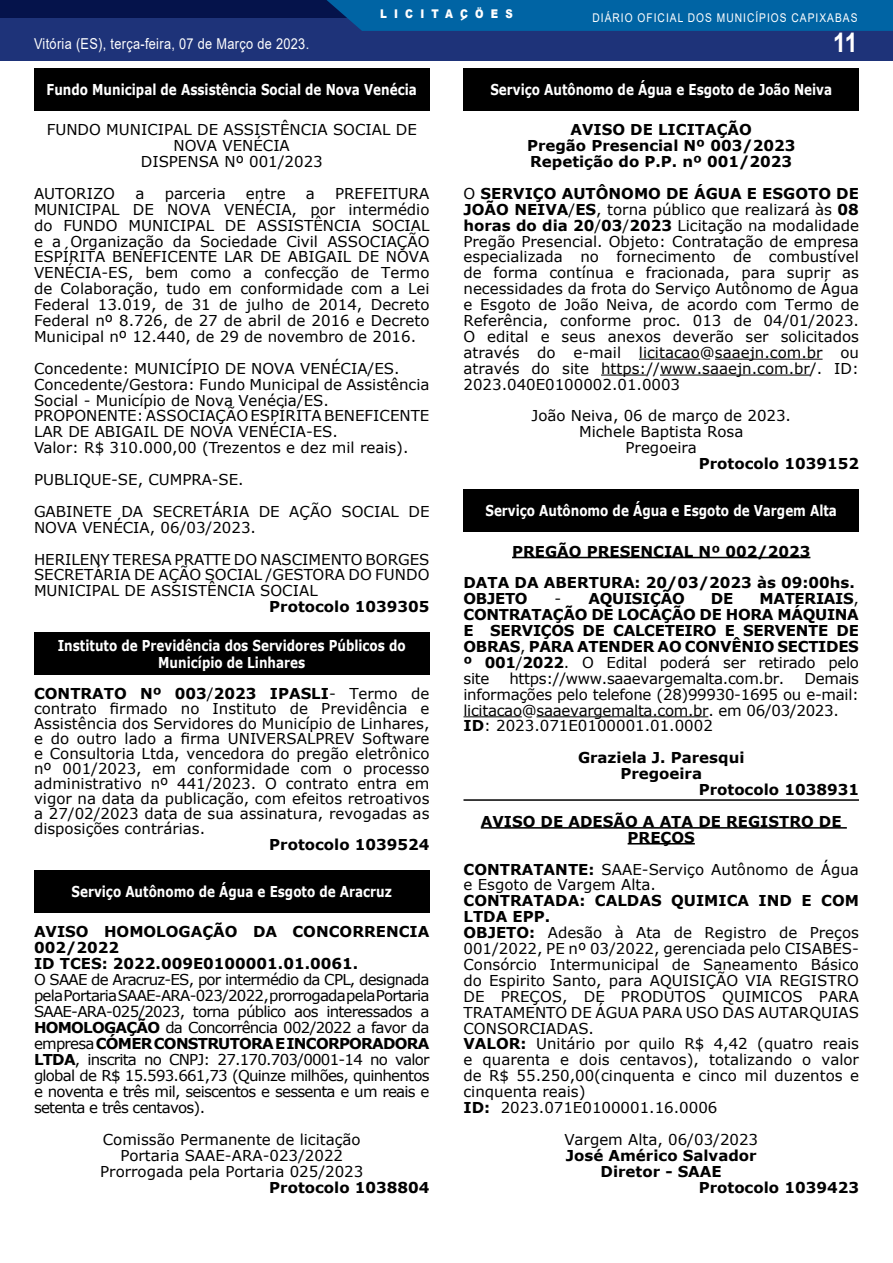
<style>
.page{position:relative;width:893px;height:1263px;background:#fff}
.page>*{position:absolute;margin:0;border:0;box-sizing:border-box;transform-origin:0 0}
.t1{font:700 27px "Arial";color:#fff;scale:.85 1}
.t2{font:15px/15.9px "Verdana";color:#000}
.t3{font:700 15px/15.9px "Verdana";color:#000;text-align:center}
.t4{font:700 15px/16.5px "Verdana";color:#fff;text-align:center;scale:.8 1}
.t5{font:15px/15.9px "Verdana";letter-spacing:-.02em;color:#000}
.t6{font:15px "Arial";letter-spacing:.025em;color:#fff;scale:.85 1}
.t7{font:700 15px "Verdana";letter-spacing:-.02em;color:#000}
.t8{font:12px "Arial";letter-spacing:.1em;color:#fff;scale:.85 1}
.t9{font:900 12px "Arial";letter-spacing:.7em;color:#fff;scale:.85 1}
.s1{font-weight:700}
.s2{font-weight:400}
</style>
<div class="page">
<div style="left:1px;top:0;width:892px;height:61px;background:#1e3379"></div>
<div style="left:1px;top:0;width:892px;height:18px;background:#05134b"></div>
<div style="left:34px;top:68px;width:395px;height:43px;background:#000"></div>
<div style="left:34px;top:632px;width:395px;height:43px;background:#000"></div>
<div style="left:34px;top:870px;width:395px;height:42px;background:#000"></div>
<hr style="left:639px;top:359px;width:61px;height:1px;background:#000">
<hr style="left:715px;top:359px;width:107px;height:1px;background:#000">
<hr style="left:601px;top:375px;width:45px;height:1px;background:#000">
<hr style="left:660px;top:375px;width:150px;height:1px;background:#000">
<hr style="left:512px;top:557px;width:298px;height:1px;background:#000">
<hr style="left:463px;top:716px;width:59px;height:1px;background:#000">
<hr style="left:536px;top:716px;width:172px;height:1px;background:#000">
<hr style="left:463px;top:799px;width:396px;height:2px;background:#000">
<hr style="left:481px;top:827px;width:366px;height:2px;background:#000">
<hr style="left:628px;top:843px;width:67px;height:1px;background:#000">
<div style="left:463px;top:68px;width:396px;height:43px;background:#000"></div>
<div style="left:463px;top:489px;width:396px;height:43px;background:#000"></div>
<div style="left:327px;top:0;width:566px;height:31px;background:#0064a4"></div>
<p class="t9" style="left:380px;top:5px;width:157px">LICITACÖES</p>
<p class="t8" style="left:592px;top:10px;width:313px">DIÁRIO OFICIAL DOS MUNICÍPIOS CAPIXABAS</p>
<p class="t6" style="left:34px;top:34px;width:325px">Vitória (ES), terça-feira, 07 de Março de 2023.</p>
<h1 class="t1" style="left:833px;top:23px;width:30px">11</h1>
<p class="t4" style="left:47px;top:81px;width:464px">Fundo Municipal de Assistência Social de Nova Venécia</p>
<p class="t2" style="left:47px;top:122px;width:372px;text-align:center">FUNDO MUNICIPAL DE ASSISTÊNCIA SOCIAL DE<br>NOVA VENÉCIA<br>DISPENSA Nº 001/2023</p>
<p class="t2" style="left:34px;top:185px;width:83px">AUTORIZO</p>
<p class="t2" style="left:135px;top:185px;width:11px">a</p>
<p class="t2" style="left:165px;top:185px;width:63px">parceria</p>
<p class="t2" style="left:246px;top:185px;width:41px">entre</p>
<p class="t2" style="left:306px;top:185px;width:11px">a</p>
<p class="t2" style="left:34px;top:185px;width:397px;text-align:justify;text-indent:301px">PREFEITURA MUNICIPAL DE NOVA VENÉCIA, por intermédio do FUNDO MUNICIPAL DE ASSISTÊNCIA SOCIAL e a Organização da Sociedade Civil ASSOCIAÇÃO ESPÍRITA BENEFICENTE LAR DE ABIGAIL DE NOVA VENÉCIA-ES, bem como a confecção de Termo de Colaboração, tudo em conformidade com a Lei Federal 13.019, de 31 de julho de 2014, Decreto Federal nº 8.726, de 27 de abril de 2016 e Decreto Municipal nº 12.440, de 29 de novembro de 2016.</p>
<p class="t2" style="left:34px;top:360px;width:397px">Concedente: MUNICÍPIO DE NOVA VENÉCIA/ES.<br>Concedente/Gestora: Fundo Municipal de Assistência Social - Município de Nova Venécia/ES.<br>PROPONENTE: ASSOCIAÇÃO ESPÍRITA BENEFICENTE LAR DE ABIGAIL DE NOVA VENÉCIA-ES.<br>Valor: R$ 310.000,00 (Trezentos e dez mil reais).</p>
<p class="t2" style="left:34px;top:463px;width:397px;line-height:31.8px">PUBLIQUE-SE, CUMPRA-SE.<br>GABINETE DA SECRETÁRIA DE AÇÃO SOCIAL DE</p>
<p class="t2" style="left:34px;top:511px;width:397px;line-height:31.8px">NOVA VENÉCIA, 06/03/2023.<br>HERILENY TERESA PRATTE DO NASCIMENTO BORGES</p>
<p class="t2" style="left:34px;top:567px;width:397px">SECRETÁRIA DE AÇÃO SOCIAL /GESTORA DO FUNDO<br>MUNICIPAL DE ASSISTÊNCIA SOCIAL</p>
<p class="t3" style="left:269px;top:598px;width:162px">Protocolo 1039305</p>
<p class="t4" style="left:58px;top:637px;width:436px">Instituto de Previdência dos Servidores Públicos do<br>Município de Linhares</p>
<p class="t2" style="left:34px;top:686px;width:397px;line-height:15px;text-align:justify"><span class="s1">CONTRATO Nº 003</span>/<span class="s1">2023 IPASLI</span>- Termo de contrato firmado no Instituto de Previdência e Assistência dos Servidores do Município de Linhares, e do outro lado a firma UNIVERSALPREV Software e Consultoria Ltda, vencedora do pregão eletrônico nº 001/2023, em conformidade com o processo administrativo nº 441/2023. O contrato entra em vigor na data da publicação, com efeitos retroativos a 27/02/2023 data de sua assinatura, revogadas as disposições contrárias.</p>
<p class="t3" style="left:269px;top:836px;width:162px">Protocolo 1039524</p>
<p class="t4" style="left:72px;top:883px;width:402px">Serviço Autônomo de Água e Esgoto de Aracruz</p>
<p class="t3" style="left:34px;top:923px;width:397px;text-align:left">AVISO HOMOLOGAÇÃO DA CONCORRENCIA<br>002/2022<br>ID TCES: 2022.009E0100001.01.0061.</p>
<p class="t2" style="left:34px;top:971px;width:397px;text-align:justify">O SAAE de Aracruz-ES, por intermédio da CPL, designada pela Portaria SAAE-ARA-023/2022, prorrogada pela Portaria SAAE-ARA-025/2023, torna público aos interessados a <span class="s1">HOMOLOGAÇÃO</span> da Concorrência 002/2022 a favor da empresa <span class="s1">CÓMER CONSTRUTORA E INCORPORADORA LTDA</span>, inscrita no CNPJ: 27.170.703/0001-14 no valor global de R$ 15.593.661,73 (Quinze milhões, quinhentos e noventa e três mil, seiscentos e sessenta e um reais e setenta e três centavos).</p>
<p class="t2" style="left:100px;top:1131px;width:265px;text-align:center">Comissão Permanente de licitação<br>Portaria SAAE-ARA-023/2022<br>Prorrogada pela Portaria 025/2023</p>
<p class="t3" style="left:269px;top:1179px;width:162px">Protocolo 1038804</p>
<p class="t4" style="left:490px;top:81px;width:429px">Serviço Autônomo de Água e Esgoto de João Neiva</p>
<p class="t3" style="left:527px;top:121px;width:270px">AVISO DE LICITAÇÃO<br>Pregão Presencial Nº 003/2023<br>Repetição do P.P. nº 001/2023</p>
<p class="t2" style="left:463px;top:185px;width:397px;text-align:justify">O <span class="s1">SERVIÇO AUTÔNOMO DE ÁGUA E ESGOTO DE JOÃO NEIVA</span>/<span class="s1">ES</span>, torna público que realizará às <span class="s1">08 horas do dia 20</span>/<span class="s1">03</span>/<span class="s1">2023</span> Licitação na modalidade Pregão Presencial. Objeto: Contratação de empresa especializada no fornecimento de combustível de forma contínua e fracionada, para suprir as necessidades da frota do Serviço Autônomo de Água e Esgoto de João Neiva, de acordo com Termo de Referência, conforme proc. 013 de 04/01/2023.<br>O edital e seus anexos deverão ser solicitados através do e-mail licitacao@saaejn.com.br ou através do site https://www.saaejn.com.br/. ID:<br>2023.040E0100002.01.0003</p>
<p class="t2" style="left:531px;top:408px;width:261px;text-align:center">João Neiva, 06 de março de 2023.<br>Michele Baptista Rosa<br>Pregoeira</p>
<p class="t3" style="left:699px;top:455px;width:162px">Protocolo 1039152</p>
<p class="t4" style="left:485px;top:502px;width:441px">Serviço Autônomo de Água e Esgoto de Vargem Alta</p>
<p class="t3" style="left:463px;top:535px;width:393px;line-height:31.8px">PREGÃO PRESENCIAL Nº 002/2023<br>DATA DA ABERTURA: 20/03/2023 às 09:00hs.</p>
<p class="t3" style="left:463px;top:590px;width:66px">OBJETO</p>
<p class="t7" style="left:555px;top:588px;width:132px"><span class="s2">-</span> AQUISIÇÃO</p>
<p class="t3" style="left:711px;top:590px;width:24px">DE</p>
<p class="t3" style="left:463px;top:590px;width:397px;text-align:justify;text-indent:296px">MATERIAIS<span class="s2">, </span>CONTRATAÇÃO DE LOCAÇÃO DE HORA MÁQUINA E SERVIÇOS DE CALCETEIRO E SERVENTE DE OBRAS<span class="s2">,</span> PARA ATENDER AO CONVÊNIO SECTIDES º 001<span class="s2">/</span>2022<span class="s2">. O Edital poderá ser retirado pelo site</span></p>
<p class="t5" style="left:509px;top:670px;width:276px">https://www.saaevargemalta.com.br.</p>
<p class="t5" style="left:463px;top:670px;width:397px;text-indent:341px">Demais informações pelo telefone (28)99930-1695 ou e-mail: licitacao@saaevargemalta.com.br. em 06/03/2023.<br><span class="s1">ID</span>: 2023.071E0100001.01.0002</p>
<p class="t3" style="left:578px;top:749px;width:168px">Graziela J. Paresqui</p>
<p class="t3" style="left:620px;top:765px;width:83px">Pregoeira</p>
<p class="t3" style="left:699px;top:781px;width:162px">Protocolo 1038931</p>
<p class="t3" style="left:481px;top:813px;width:362px">AVISO DE ADESÃO A ATA DE REGISTRO DE<br>PREÇOS</p>
<p class="t2" style="left:463px;top:861px;width:397px"><span class="s1">CONTRATANTE:</span> SAAE-Serviço Autônomo de Água e Esgoto de Vargem Alta.</p>
<p class="t2" style="left:463px;top:893px;width:397px"><span class="s1">CONTRATADA: CALDAS QUIMICA IND E COM LTDA EPP.<br>OBJETO:</span> Adesão à Ata de Registro de Preços 001/2022, PE nº 03/2022, gerenciada pelo CISABES-Consórcio Intermunicipal de Saneamento Básico do Espirito Santo, para AQUISIÇÃO VIA REGISTRO DE PREÇOS, DE PRODUTOS QUIMICOS PARA TRATAMENTO DE ÁGUA PARA USO DAS AUTARQUIAS CONSORCIADAS.<br><span class="s1">VALOR:</span> Unitário por quilo R$ 4,42 (quatro reais e quarenta e dois centavos), totalizando o valor de R$ 55.250,00(cinquenta e cinco mil duzentos e cinquenta reais)<br><span class="s1">ID:</span> 2023.071E0100001.16.0006</p>
<p class="t2" style="left:564px;top:1131px;width:195px">Vargem Alta, 06/03/2023</p>
<p class="t3" style="left:566px;top:1147px;width:192px">José Américo Salvador</p>
<p class="t3" style="left:601px;top:1163px;width:123px">Diretor - SAAE</p>
<p class="t3" style="left:699px;top:1179px;width:162px">Protocolo 1039423</p>
</div>
